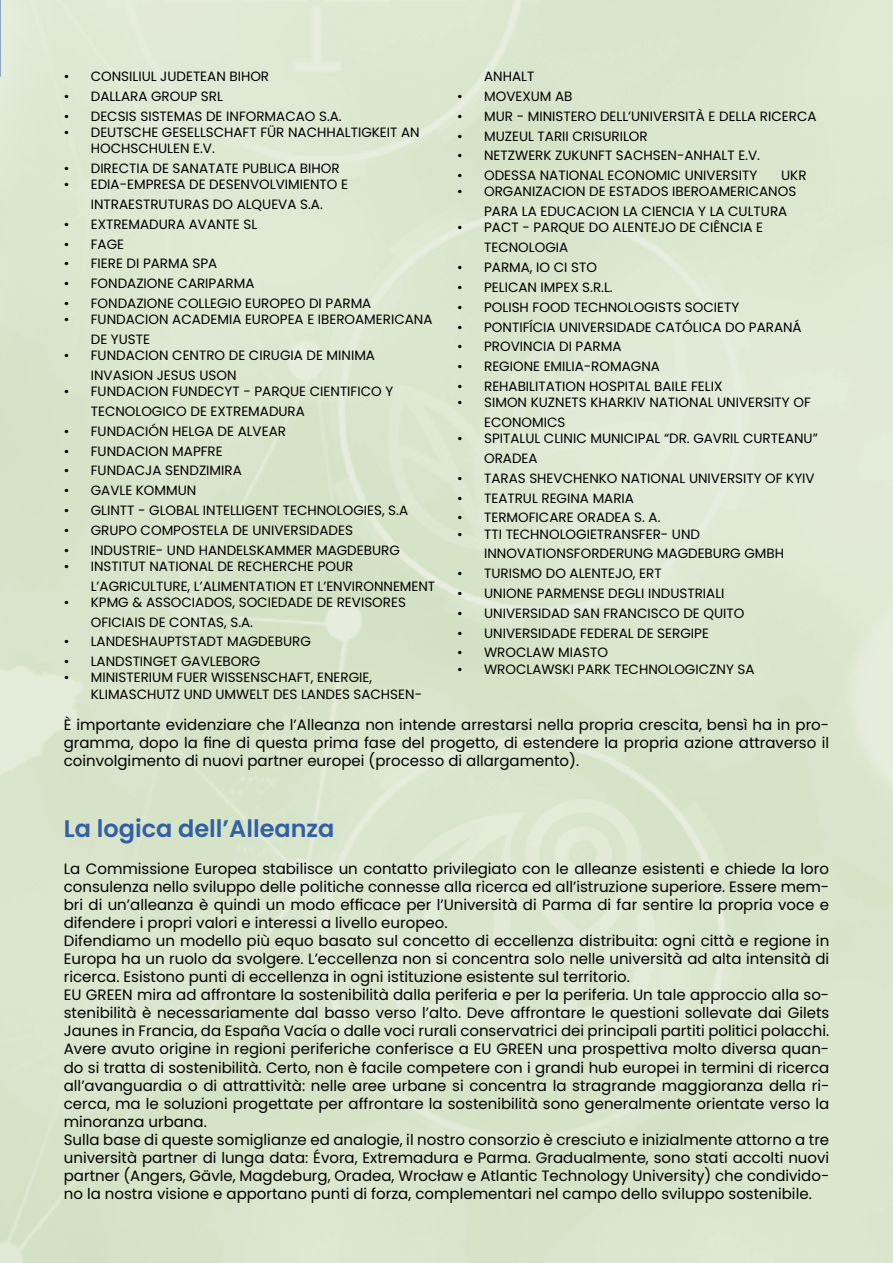
<style>
.page{position:relative;width:893px;height:1263px;background:#fff}
.page>*{position:absolute;margin:0;border:0;box-sizing:border-box;transform-origin:0 0}
.t1{font:600 24px "Poppins";color:#335fa6}
.t2{font:15px/18.1px "Poppins";color:#000;text-align:justify}
.t3{font:13.5px/19.8px "Poppins";color:#000}
</style>
<div class="page">
<div style="left:0;top:0;width:87px;height:516px;background:#dbe6ce"></div>
<svg style="left:0;top:0;width:1px;height:109px"></svg>
<hr style="left:0;top:429px;width:4px;height:402px;background:#fff;opacity:.75">
<p class="t3" style="left:64px;top:67px;width:207px">• CONSILIUL JUDETEAN BIHOR</p>
<p class="t3" style="left:64px;top:86px;width:161px">• DALLARA GROUP SRL</p>
<p class="t3" style="left:64px;top:106px;width:279px">• DECSIS SISTEMAS DE INFORMACAO S.A.</p>
<p class="t3" style="left:91px;top:124px;width:330px;line-height:16.2px;text-indent:-27px">• DEUTSCHE GESELLSCHAFT FÜR NACHHALTIGKEIT AN<br>HOCHSCHULEN E.V.</p>
<p class="t3" style="left:64px;top:158px;width:277px">• DIRECTIA DE SANATATE PUBLICA BIHOR</p>
<p class="t3" style="left:64px;top:175px;width:286px;text-align:center">• EDIA-EMPRESA DE DESENVOLVIMIENTO E<br>INTRAESTRUTURAS DO ALQUEVA S.A.</p>
<p class="t3" style="left:64px;top:214px;width:195px">• EXTREMADURA AVANTE SL</p>
<p class="t3" style="left:64px;top:234px;width:62px">• FAGE</p>
<p class="t3" style="left:64px;top:254px;width:155px">• FIERE DI PARMA SPA</p>
<p class="t3" style="left:64px;top:274px;width:192px">• FONDAZIONE CARIPARMA</p>
<p class="t3" style="left:64px;top:293px;width:309px">• FONDAZIONE COLLEGIO EUROPEO DI PARMA</p>
<p class="t3" style="left:91px;top:310px;width:343px;text-indent:-27px">• FUNDACION ACADEMIA EUROPEA E IBEROAMERICANA<br>DE YUSTE</p>
<p class="t3" style="left:91px;top:346px;width:286px;text-indent:-27px">• FUNDACION CENTRO DE CIRUGIA DE MINIMA<br>INVASION JESUS USON</p>
<p class="t3" style="left:91px;top:382px;width:304px;text-indent:-27px">• FUNDACION FUNDECYT - PARQUE CIENTIFICO Y<br>TECNOLOGICO DE EXTREMADURA</p>
<p class="t3" style="left:64px;top:421px;width:224px">• FUNDACIÓN HELGA DE ALVEAR</p>
<p class="t3" style="left:64px;top:441px;width:160px">• FUNDACION MAPFRE</p>
<p class="t3" style="left:64px;top:461px;width:180px">• FUNDACJA SENDZIMIRA</p>
<p class="t3" style="left:64px;top:481px;width:134px">• GAVLE KOMMUN</p>
<p class="t3" style="left:64px;top:500px;width:346px">• GLINTT - GLOBAL INTELLIGENT TECHNOLOGIES, S.A</p>
<p class="t3" style="left:64px;top:520px;width:291px">• GRUPO COMPOSTELA DE UNIVERSIDADES</p>
<p class="t3" style="left:64px;top:540px;width:338px">• INDUSTRIE- UND HANDELSKAMMER MAGDEBURG</p>
<p class="t3" style="left:91px;top:556px;width:346px;text-indent:-27px">• INSTITUT NATIONAL DE RECHERCHE POUR<br>L’AGRICULTURE, L’ALIMENTATION ET L’ENVIRONNEMENT</p>
<p class="t3" style="left:91px;top:592px;width:317px;text-indent:-27px">• KPMG &amp; ASSOCIADOS, SOCIEDADE DE REVISORES<br>OFICIAIS DE CONTAS, S.A.</p>
<p class="t3" style="left:64px;top:632px;width:249px">• LANDESHAUPTSTADT MAGDEBURG</p>
<p class="t3" style="left:64px;top:652px;width:198px">• LANDSTINGET GAVLEBORG</p>
<p class="t3" style="left:91px;top:670px;width:333px;line-height:16.2px;text-indent:-27px">• MINISTERIUM FUER WISSENSCHAFT, ENERGIE,<br>KLIMASCHUTZ UND UMWELT DES LANDES SACHSEN-</p>
<p class="t3" style="left:484px;top:67px;width:52px">ANHALT</p>
<p class="t3" style="left:457px;top:86px;width:117px">• MOVEXUM AB</p>
<p class="t3" style="left:457px;top:106px;width:361px">• MUR - MINISTERO DELL’UNIVERSITÀ E DELLA RICERCA</p>
<p class="t3" style="left:457px;top:126px;width:192px">• MUZEUL TARII CRISURILOR</p>
<p class="t3" style="left:457px;top:146px;width:304px">• NETZWERK ZUKUNFT SACHSEN-ANHALT E.V.</p>
<p class="t3" style="left:457px;top:166px;width:302px">• ODESSA NATIONAL ECONOMIC UNIVERSITY</p>
<p class="t3" style="left:781px;top:166px;width:27px">UKR</p>
<p class="t3" style="left:484px;top:182px;width:314px;text-indent:-27px">• ORGANIZACION DE ESTADOS IBEROAMERICANOS<br>PARA LA EDUCACION LA CIENCIA Y LA CULTURA</p>
<p class="t3" style="left:484px;top:218px;width:281px;text-indent:-27px">• PACT - PARQUE DO ALENTEJO DE CIÊNCIA E<br>TECNOLOGIA</p>
<p class="t3" style="left:457px;top:257px;width:141px">• PARMA, IO CI STO</p>
<p class="t3" style="left:457px;top:277px;width:157px">• PELICAN IMPEX S.R.L.</p>
<p class="t3" style="left:457px;top:297px;width:284px">• POLISH FOOD TECHNOLOGISTS SOCIETY</p>
<p class="t3" style="left:457px;top:317px;width:346px">• PONTIFÍCIA UNIVERSIDADE CATÓLICA DO PARANÁ</p>
<p class="t3" style="left:457px;top:337px;width:166px">• PROVINCIA DI PARMA</p>
<p class="t3" style="left:457px;top:357px;width:204px">• REGIONE EMILIA-ROMAGNA</p>
<p class="t3" style="left:457px;top:376px;width:267px">• REHABILITATION HOSPITAL BAILE FELIX</p>
<p class="t3" style="left:484px;top:393px;width:328px;text-indent:-27px">• SIMON KUZNETS KHARKIV NATIONAL UNIVERSITY OF<br>ECONOMICS</p>
<p class="t3" style="left:484px;top:429px;width:335px;text-indent:-27px">• SPITALUL CLINIC MUNICIPAL “DR. GAVRIL CURTEANU”<br>ORADEA</p>
<p class="t3" style="left:457px;top:468px;width:359px">• TARAS SHEVCHENKO NATIONAL UNIVERSITY OF KYIV</p>
<p class="t3" style="left:457px;top:488px;width:178px">• TEATRUL REGINA MARIA</p>
<p class="t3" style="left:457px;top:508px;width:205px">• TERMOFICARE ORADEA S. A.</p>
<p class="t3" style="left:484px;top:524px;width:301px;text-indent:-27px">• TTI TECHNOLOGIETRANSFER- UND<br>INNOVATIONSFORDERUNG MAGDEBURG GMBH</p>
<p class="t3" style="left:457px;top:564px;width:206px">• TURISMO DO ALENTEJO, ERT</p>
<p class="t3" style="left:457px;top:583px;width:269px">• UNIONE PARMENSE DEGLI INDUSTRIALI</p>
<p class="t3" style="left:457px;top:603px;width:289px">• UNIVERSIDAD SAN FRANCISCO DE QUITO</p>
<p class="t3" style="left:457px;top:623px;width:253px">• UNIVERSIDADE FEDERAL DE SERGIPE</p>
<p class="t3" style="left:457px;top:643px;width:153px">• WROCLAW MIASTO</p>
<p class="t3" style="left:457px;top:659px;width:299px">• WROCLAWSKI PARK TECHNOLOGICZNY SA</p>
<p class="t2" style="left:64px;top:716px;width:767px">È importante evidenziare che l’Alleanza non intende arrestarsi nella propria crescita, bensì ha in pro&shy;gramma, dopo la fine di questa prima fase del progetto, di estendere la propria azione attraverso il coinvolgimento di nuovi partner europei (processo di allargamento).</p>
<h1 class="t1" style="left:64px;top:815px;width:272px">La logica dell’Alleanza</h1>
<p class="t2" style="left:64px;top:859px;width:767px;text-align:left">La Commissione Europea stabilisce un contatto privilegiato con le alleanze esistenti e chiede la loro consulenza nello sviluppo delle politiche connesse alla ricerca ed all’istruzione superiore. Essere mem&shy;bri di un’alleanza è quindi un modo efficace per l’Università di Parma di far sentire la propria voce e difendere i propri valori e interessi a livello europeo.<br>Difendiamo un modello più equo basato sul concetto di eccellenza distribuita: ogni città e regione in Europa ha un ruolo da svolgere. L’eccellenza non si concentra solo nelle università ad alta intensità di ricerca. Esistono punti di eccellenza in ogni istituzione esistente sul territorio.<br>EU GREEN mira ad affrontare la sostenibilità dalla periferia e per la periferia. Un tale approccio alla so&shy;stenibilità è necessariamente dal basso verso l’alto. Deve affrontare le questioni sollevate dai Gilets Jaunes in Francia, da España Vacía o dalle voci rurali conservatrici dei principali partiti politici polacchi.<br>Avere avuto origine in regioni periferiche conferisce a EU GREEN una prospettiva molto diversa quan&shy;do si tratta di sostenibilità. Certo, non è facile competere con i grandi hub europei in termini di ricerca all’avanguardia o di attrattività: nelle aree urbane si concentra la stragrande maggioranza della ri&shy;cerca, ma le soluzioni progettate per affrontare la sostenibilità sono generalmente orientate verso la minoranza urbana.<br>Sulla base di queste somiglianze ed analogie, il nostro consorzio è cresciuto e inizialmente attorno a tre università partner di lunga data: Évora, Extremadura e Parma. Gradualmente, sono stati accolti nuovi partner (Angers, Gävle, Magdeburg, Oradea, Wrocław e Atlantic Technology University) che condivido&shy;no la nostra visione e apportano punti di forza, complementari nel campo dello sviluppo sostenibile.</p>
</div>
